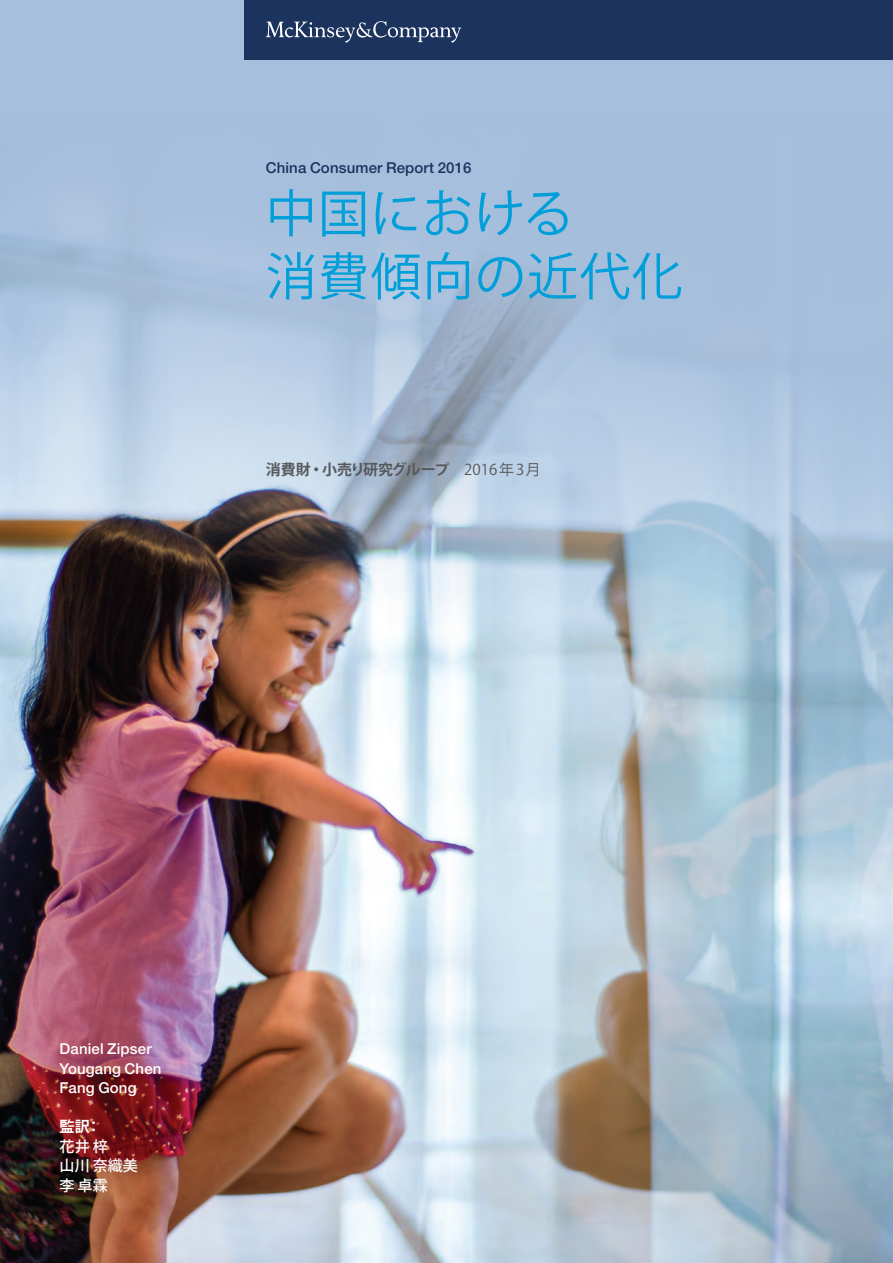
<style>
.page{position:relative;width:893px;height:1263px;background:#fff}
.page>*{position:absolute;margin:0;border:0;box-sizing:border-box;transform-origin:0 0}
.t1{font:51px/63px "Koz Go Pr 6 N";letter-spacing:.025em;color:#009fda}
.t2{font:500 15px/19.5px "Helvetica Neue LT Std";letter-spacing:.01em;color:#fff}
.t3{font:500 15px "Helvetica Neue LT Std";letter-spacing:.01em;color:#1c335e}
.t4{font:700 15px "Koz Go Pr 6 N";letter-spacing:-.035em;color:#57585a}
.t5{font:500 15px/19.5px "Koz Go Pr 6 N";letter-spacing:.01em;color:#fff}
.t6{font:700 15px "Koz Go Pr 6 N";color:#fff}
.s1{font-weight:400}
</style>
<div class="page">
<div style="left:0;top:0;width:893px;height:895px;background:#a6bfdc"></div>
<img style="left:0;top:216px;width:893px;height:1047px">
<div style="left:244px;top:0;width:649px;height:60px;background:#1c335e"></div>
<svg style="left:266px;top:21px;width:195px;height:22px"></svg>
<p class="t3" style="left:266px;top:158px;width:207px">China Consumer Report 2016</p>
<h1 class="t1" style="left:266px;top:183px;width:418px">中国における<br>消費傾向の近代化</h1>
<p class="t4" style="left:266px;top:461px;width:276px">消費財・小売り研究グループ　<span class="s1">2016 年 3月</span></p>
<p class="t2" style="left:60px;top:1039px;width:103px">Daniel Zipser<br>Yougang Chen<br>Fang Gong</p>
<p class="t6" style="left:60px;top:1118px;width:43px">監訳：</p>
<p class="t5" style="left:60px;top:1137px;width:80px">花井 梓<br>山川 奈織美李 卓霖</p>
</div>
